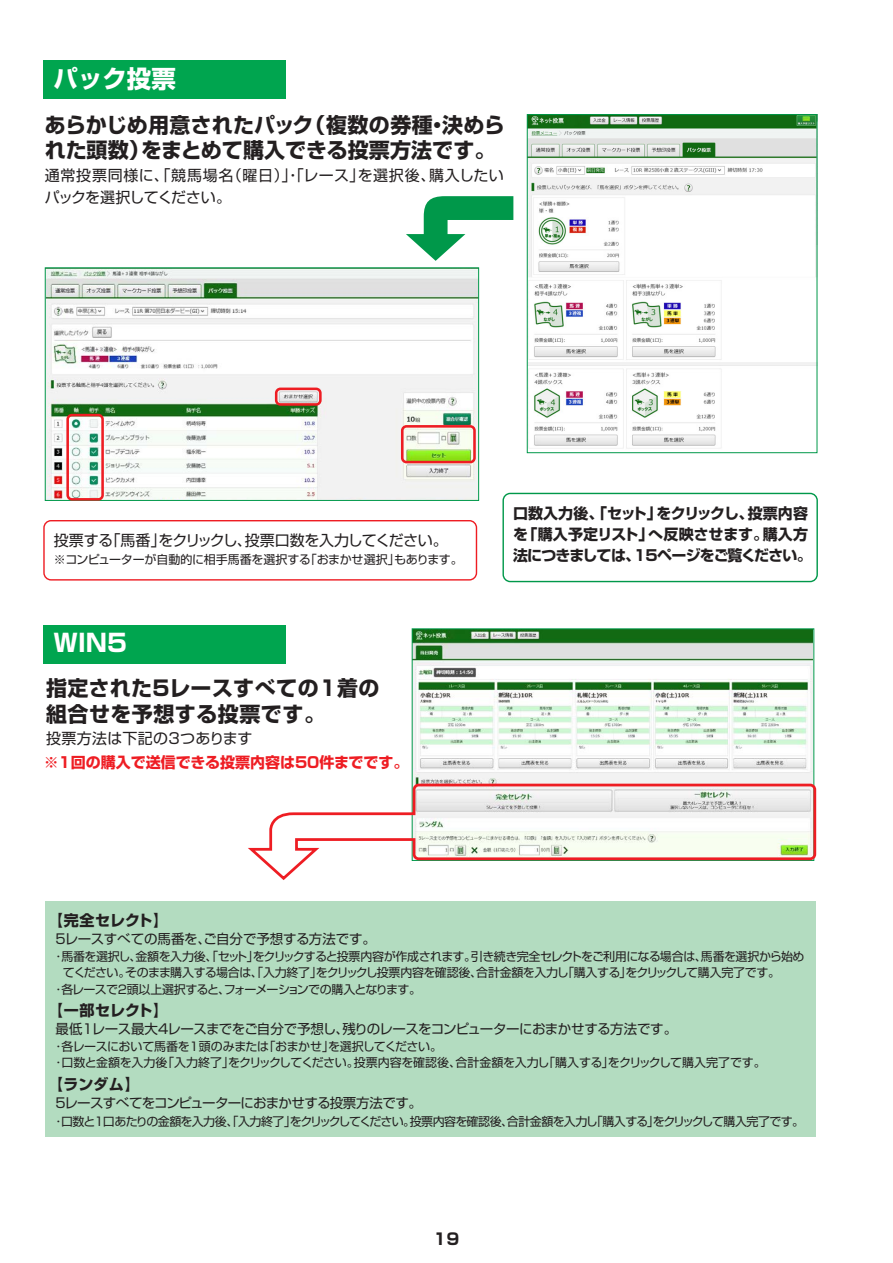
<style>
.page{position:relative;width:893px;height:1263px;background:#fff}
.page>*{position:absolute;margin:0;border:0;box-sizing:border-box;transform-origin:0 0}
.t1{font:700 24.45px "Shin Go Pr 5";color:#fff}
.t2{font:700 21px/25.5px "Shin Go Pr 5";letter-spacing:.01em;color:#231f20}
.t3{font:700 15.9px "Shin Go Pr 5";color:#231f20}
.t4{font:15px/22.5px "Shin Go Pr 5";letter-spacing:.005em;color:#231f20}
.t5{font:700 15px "Shin Go Pr 5";letter-spacing:-.035em;color:#231f20}
.t6{font:700 15px "Shin Go Pr 5";color:#ee1d23}
.t7{font:15px "Shin Go Pr 5";letter-spacing:-.025em;color:#231f20}
.t8{font:700 15px "Shin Go Pr 5";letter-spacing:-.055em;color:#231f20}
.t9{font:700 15px "Shin Go Pr 5";letter-spacing:.005em;color:#231f20}
.t10{font:700 15px "Shin Go Pr 5";letter-spacing:-.06em;color:#231f20}
.t11{font:700 15px "Shin Go Pr 5";letter-spacing:-.005em;color:#231f20}
.t12{font:13.5px "Shin Go Pr 5";letter-spacing:-.04em;color:#231f20}
.t13{font:13.5px "Shin Go Pr 5";letter-spacing:-.01em;color:#231f20}
.t14{font:12px "Shin Go Pr 5";letter-spacing:-.045em;color:#231f20}
.t15{font:12px/16.5px "Shin Go Pr 5";letter-spacing:-.065em;color:#231f20}
.t16{font:12px "Shin Go Pr 5";letter-spacing:-.07em;color:#231f20}
.t17{font:12px "Shin Go Pr 5";letter-spacing:-.025em;color:#231f20}
.t18{font:12px "Shin Go Pr 5";color:#231f20}
.t19{font:12px "Shin Go Pr 5";letter-spacing:-.105em;color:#231f20}
.t20{font:12px "Shin Go Pr 5";letter-spacing:-.015em;color:#231f20}
.t21{font:12px "Shin Go Pr 5";letter-spacing:-.02em;color:#231f20}
.s1{font-family:"Koz Go Pr 6 N"}
</style>
<div class="page">
<div style="left:43px;top:60px;width:242px;height:38px;background:#00a54f"></div>
<div style="left:43px;top:625px;width:242px;height:38px;background:#00a54f"></div>
<img style="left:47px;top:269px;width:430px;height:230px">
<div style="left:45px;top:267px;width:434px;height:234px;border:1px solid #00984a"></div>
<img style="left:529px;top:116px;width:286px;height:333px">
<div style="left:527px;top:114px;width:290px;height:339px;border:1px solid #00984a"></div>
<div style="left:66px;top:414px;width:38px;height:87px;border:3px solid #ee1d23;border-radius:4px"></div>
<div style="left:43px;top:520px;width:434px;height:61px;border:1px solid #ee1d23;border-radius:7px"></div>
<div style="left:502px;top:493px;width:316px;height:89px;border:1px solid #00984a;border-radius:7px"></div>
<div style="left:275px;top:388px;width:47px;height:18px;border:3px solid #ee1d23;border-radius:4px"></div>
<svg style="left:406px;top:196px;width:107px;height:65px"></svg>
<div style="left:401px;top:425px;width:75px;height:38px;border:3px solid #ee1d23;border-radius:4px"></div>
<img style="left:414px;top:630px;width:398px;height:152px">
<svg style="left:248px;top:782px;width:569px;height:98px"></svg>
<div style="left:45px;top:901px;width:771px;height:236px;background:#b3dcc0"></div>
<h1 class="t1" style="left:54px;top:60px;width:124px">パック投票</h1>
<h2 class="t2" style="left:141px;top:110px;width:356px;text-indent:-96px">あらかじめ用意されたパック<br>をまとめて購入できる投票方法です。</h2>
<h2 class="t2" style="left:305px;top:110px;width:202px">（複数の券種決めら</h2>
<h2 class="t2" style="left:427px;top:110px;width:22px">・</h2>
<h2 class="t2" style="left:45px;top:136px;width:107px">れた頭数）</h2>
<p class="t4" style="left:45px;top:162px;width:190px">通常投票同様に、「競馬場名パックを選択してください。</p>
<p class="t4" style="left:227px;top:162px;width:139px">（曜日）」・「レース」</p>
<p class="t4" style="left:358px;top:162px;width:79px">を選択後、</p>
<p class="t4" style="left:429px;top:162px;width:76px">購入したい</p>
<p class="t4" style="left:105px;top:528px;width:62px">「馬番」</p>
<p class="t7" style="left:245px;top:528px;width:205px">投票口数を入力してください。</p>
<p class="t4" style="left:54px;top:528px;width:61px">投票する</p>
<p class="t4" style="left:158px;top:528px;width:95px">をクリックし、</p>
<p class="t14" style="left:305px;top:550px;width:97px">「おまかせ選択」</p>
<p class="t17" style="left:54px;top:550px;width:258px"><span class="s1">※</span>コンピューターが自動的に相手馬番を選択する</p>
<p class="t14" style="left:394px;top:550px;width:70px">もあります。</p>
<h1 class="t1" style="left:54px;top:624px;width:75px">WIN5</h1>
<h2 class="t2" style="left:46px;top:674px;width:335px">指定された5レースすべての1着の組合せを予想する投票です。</h2>
<p class="t4" style="left:46px;top:726px;width:208px">投票方法は下記の3つあります</p>
<p class="t6" style="left:44px;top:750px;width:366px">※１回の購入で送信できる投票内容は50件までです。</p>
<p class="t5" style="left:48px;top:908px;width:121px">【完全セレクト【</p>
<p class="t13" style="left:56px;top:928px;width:322px">5レースすべての馬番をご自分で予想する方法です。</p>
<p class="t12" style="left:197px;top:928px;width:15px">、</p>
<p class="t9" style="left:513px;top:501px;width:150px">口数入力後、「セット」</p>
<p class="t5" style="left:748px;top:501px;width:62px">投票内容</p>
<p class="t5" style="left:656px;top:501px;width:99px">をクリックし、</p>
<p class="t5" style="left:522px;top:522px;width:133px">「購入予定リスト」</p>
<p class="t5" style="left:763px;top:522px;width:47px">購入方</p>
<p class="t11" style="left:648px;top:522px;width:121px">へ反映させます。</p>
<p class="t5" style="left:513px;top:522px;width:16px">を</p>
<p class="t8" style="left:634px;top:543px;width:180px">15ページをご覧ください。</p>
<p class="t10" style="left:513px;top:543px;width:129px">法につきましては、</p>
<p class="t14" style="left:56px;top:946px;width:422px">･馬番を選択し金額を入力後、「セットをクリックすると投票内容が作成されます。</p>
<p class="t14" style="left:471px;top:946px;width:237px">引き続き完全セレクトをご利用になる場合は、</p>
<p class="t14" style="left:701px;top:946px;width:105px">馬番を選択から始め</p>
<p class="t14" style="left:247px;top:946px;width:13px">」</p>
<p class="t14" style="left:129px;top:946px;width:13px">、</p>
<p class="t14" style="left:125px;top:963px;width:199px">そのまま購入する場合は、「入力終了」</p>
<p class="t14" style="left:562px;top:963px;width:219px">「購入するをクリックして購入完了です。</p>
<p class="t21" style="left:476px;top:963px;width:94px">合計金額を入力し</p>
<p class="t14" style="left:316px;top:963px;width:168px">をクリックし投票内容を確認後、</p>
<p class="t15" style="left:56px;top:963px;width:367px;text-indent:7px">てください。<br>･各レースで2頭以上選択するとフォーメーションでの購入となります。</p>
<p class="t14" style="left:218px;top:979px;width:13px">、</p>
<p class="t5" style="left:48px;top:998px;width:121px">【一部セレクト【</p>
<p class="t12" style="left:342px;top:1018px;width:336px">残りのレースをコンピューターにおまかせする方法です。</p>
<p class="t14" style="left:620px;top:963px;width:13px">」</p>
<p class="t12" style="left:56px;top:1018px;width:295px">最低1レース最大4レースまでをご自分で予想し、</p>
<p class="t14" style="left:328px;top:1036px;width:116px">を選択してください。</p>
<p class="t14" style="left:263px;top:1036px;width:72px">「おまかせ」</p>
<p class="t14" style="left:56px;top:1036px;width:215px">･各レースにおいて馬番を1頭のみまたは</p>
<p class="t14" style="left:162px;top:1053px;width:73px">「入力終了」</p>
<p class="t14" style="left:543px;top:1053px;width:72px">「購入する」</p>
<p class="t18" style="left:455px;top:1053px;width:96px">合計金額を入力し</p>
<p class="t20" style="left:56px;top:1053px;width:113px">･口数と金額を入力後</p>
<p class="t5" style="left:48px;top:1072px;width:93px">【ランダム【</p>
<p class="t12" style="left:56px;top:1091px;width:368px">5レースすべてをコンピューターにおまかせする投票方法です。</p>
<p class="t18" style="left:354px;top:1053px;width:109px">投票内容を確認後、</p>
<p class="t19" style="left:228px;top:1053px;width:132px">をクリックしてください。</p>
<p class="t14" style="left:608px;top:1053px;width:159px">をクリックして購入完了です。</p>
<p class="t16" style="left:56px;top:1111px;width:361px">･口数と1口あたりの金額を入力後、「入力終了をクリックしてください。</p>
<p class="t14" style="left:591px;top:1111px;width:215px">「購入するをクリックして購入完了です。</p>
<p class="t14" style="left:410px;top:1111px;width:190px">投票内容を確認後合計金額を入力し</p>
<p class="t14" style="left:501px;top:1111px;width:13px">、</p>
<p class="t14" style="left:284px;top:1111px;width:13px">」</p>
<p class="t14" style="left:647px;top:1111px;width:13px">」</p>
<h3 class="t3" style="left:433px;top:1226px;width:27px">19</h3>
</div>
